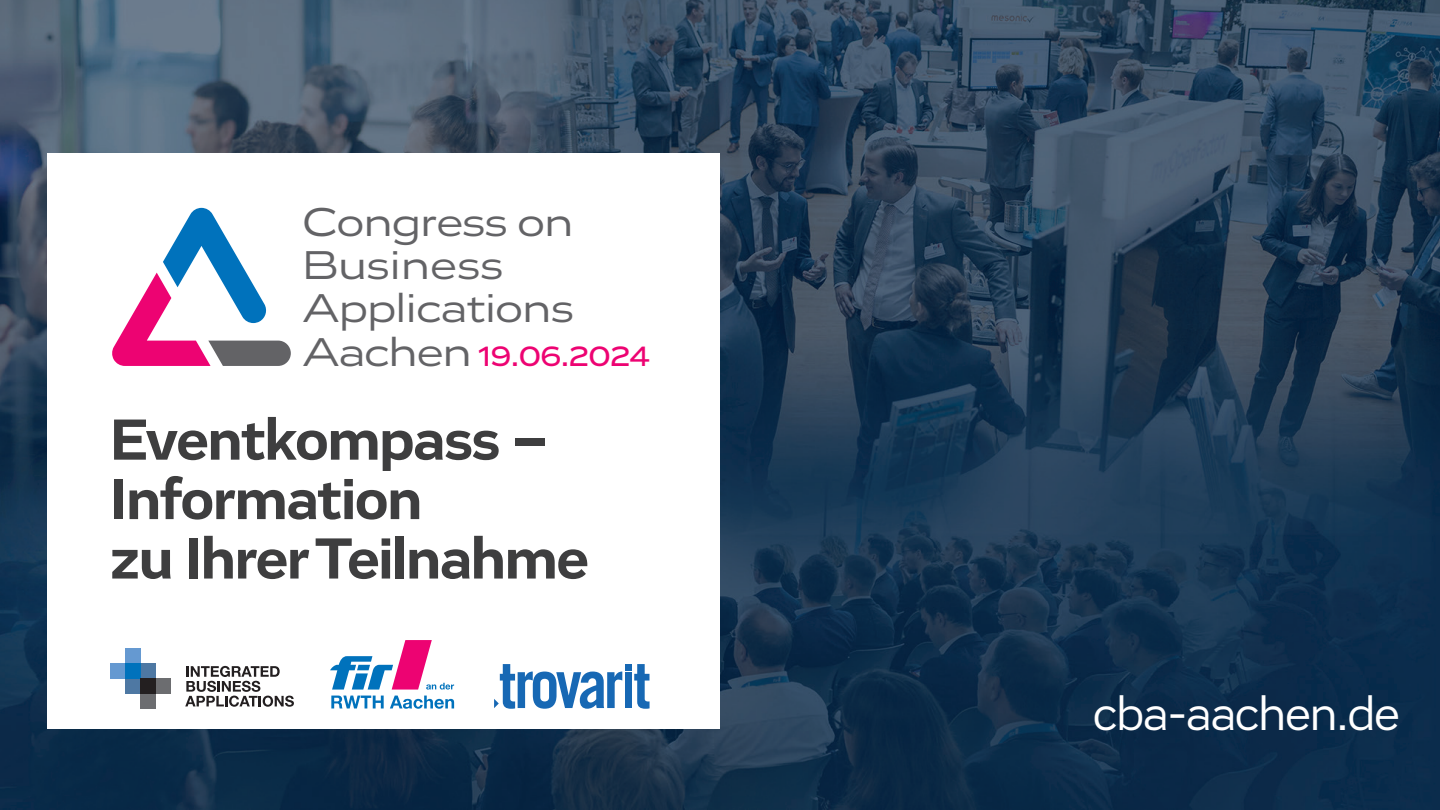
<style>
.page{position:relative;width:1440px;height:810px;background:#fff}
.page>*{position:absolute;margin:0;border:0;box-sizing:border-box;transform-origin:0 0}
.t1{font:700 59.4px/59.4px "Vito";letter-spacing:-.01em;color:#3e3e3f}
.t2{font:48.82px "Vito";letter-spacing:-.015em;color:#fff}
.t3{font:41.25px/43.1px "Vito Wide";letter-spacing:-.005em;color:#636366}
.t4{font:500 28.72px "Vito Extended";color:#ed0372}
.s1{font-family:"Vito Wide";font-weight:400;font-size:41.25px;color:#636366}
.s2{font-size:59.25px}
</style>
<div class="page">
<img style="left:0;top:0;width:1439px;height:810px">
<div style="left:48px;top:153px;width:672px;height:576px;background:#fff"></div>
<svg style="left:112px;top:208px;width:179px;height:158px"></svg>
<div style="left:110px;top:664px;width:15px;height:15px;background:#6599d1"></div>
<div style="left:140px;top:664px;width:15px;height:15px;background:#4e78a3"></div>
<div style="left:125px;top:679px;width:15px;height:15px;background:#4e78a3"></div>
<div style="left:125px;top:649px;width:15px;height:15px;background:#6599d1"></div>
<div style="left:125px;top:664px;width:15px;height:15px;background:#0072bc"></div>
<div style="left:140px;top:694px;width:15px;height:15px;background:#6c6d70"></div>
<div style="left:155px;top:679px;width:15px;height:15px;background:#6c6d70"></div>
<div style="left:140px;top:679px;width:15px;height:15px;background:#231f20"></div>
<svg style="left:185px;top:666px;width:109px;height:41px"></svg>
<svg style="left:390px;top:696px;width:64px;height:13px"></svg>
<svg style="left:331px;top:696px;width:52px;height:12px"></svg>
<svg style="left:330px;top:640px;width:124px;height:50px"></svg>
<svg style="left:494px;top:664px;width:128px;height:45px"></svg>
<svg style="left:634px;top:664px;width:15px;height:45px"></svg>
<div style="left:624px;top:664px;width:7px;height:7px;background:#1768b4"></div>
<div style="left:624px;top:672px;width:7px;height:36px;background:#1768b4"></div>
<p class="t3" style="left:302px;top:201px;width:273px">Congress on<br>Business<br>Applications</p>
<p class="t4" style="left:302px;top:338px;width:348px"><span class="s1">Aachen</span> 19.06.2024</p>
<p class="t1" style="left:110px;top:409px;width:480px">Eventkom<span class="s2">pass –<br>I</span>nformation<br>zu Ihrer Teilnahme</p>
<p class="t2" style="left:1093px;top:685px;width:308px">cba-aachen.de</p>
</div>
